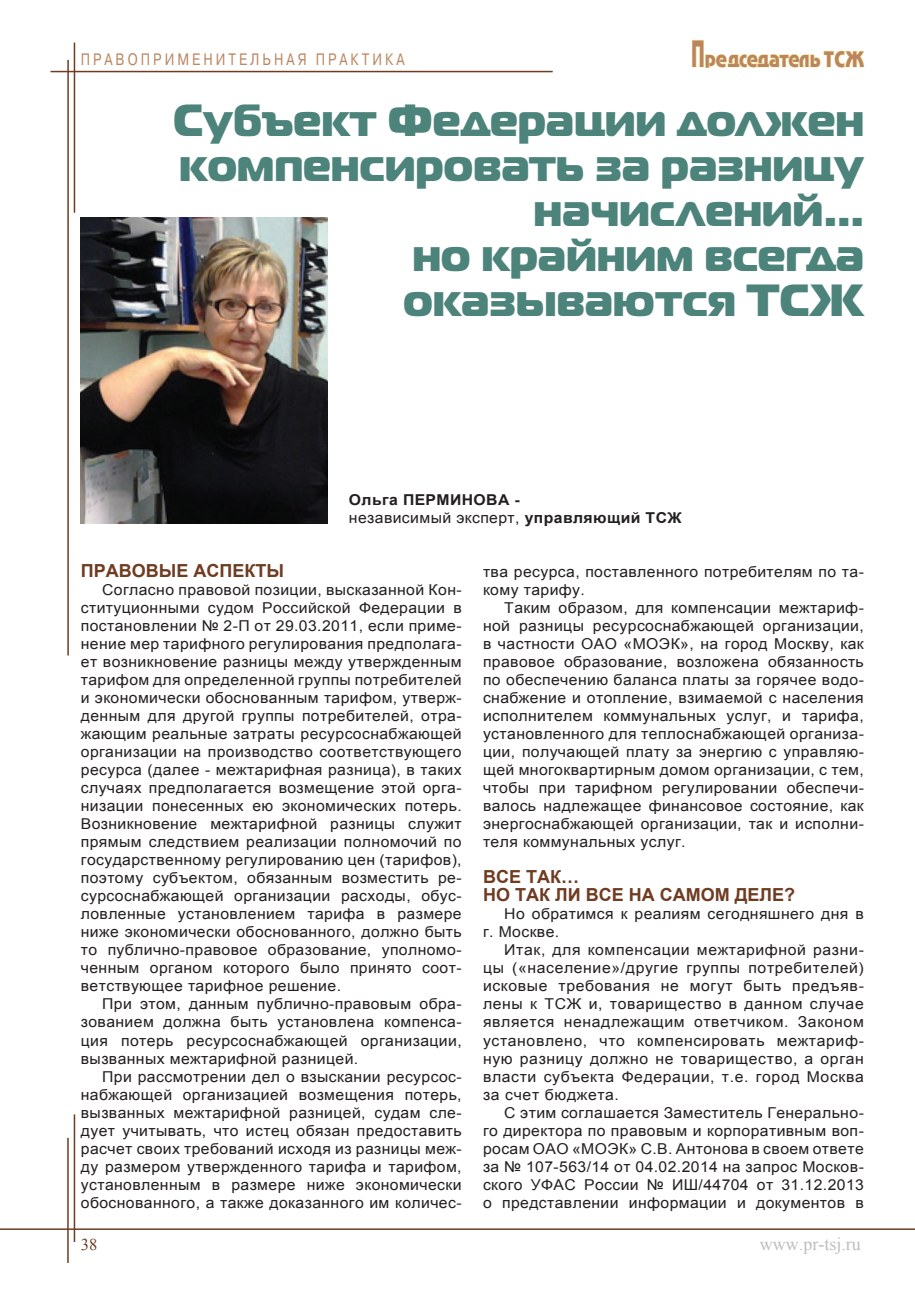
<style>
.page{position:relative;width:915px;height:1306px;background:#fff}
.page>*{position:absolute;margin:0;border:0;box-sizing:border-box;transform-origin:0 0}
.t1{font:45px/45px "Magistral Black C";letter-spacing:.01em;color:#4c837a;text-align:right}
.t2{font:21px "Adver Gothic C";letter-spacing:-.01em;color:#ba855f;scale:.8 1}
.t3{font:700 18px "Arial";color:#6f3c22}
.t4{font:18px "Times New Roman";color:#bcbdc0}
.t5{font:16.5px "Pragmatica C";letter-spacing:.23em;color:#ba8660;scale:.8 1}
.t6{font:16.5px "Times New Roman";color:#6f3c22}
.t7{font:15px/18px "Arial";letter-spacing:.025em;color:#231f20;text-align:justify;scale:1.05 1}
.t8{font:700 15px/18px "Arial";letter-spacing:.025em;color:#231f20;scale:1.05 1}
.s1{font-size:35.7px}
.s2{font-weight:400}
</style>
<div class="page">
<hr style="left:50px;top:71px;width:502px;height:1px;background:#6f3c22">
<hr style="left:67px;top:60px;width:2px;height:595px;background:#6f3c22">
<hr style="left:74px;top:43px;width:1px;height:170px;background:#6f3c22">
<svg style="left:692px;top:40px;width:172px;height:28px"></svg>
<hr style="left:0;top:1228px;width:914px;height:1px;background:#6f3c22">
<hr style="left:74px;top:1114px;width:1px;height:127px;background:#6f3c22">
<hr style="left:67px;top:1137px;width:2px;height:125px;background:#6f3c22">
<img style="left:81px;top:217px;width:246px;height:306px">
<p class="t5" style="left:81px;top:50px;width:406px">правоприменительная практика</p>
<h2 class="t2" style="left:691px;top:47px;width:217px"><span class="s1">П</span>ре дседатель ТСЖ</h2>
<h1 class="t1" style="left:173px;top:95px;width:692px">Субъект Федерации должен компенсировать за разницу начислений…<br>но крайним всегда оказываются ТСЖ</h1>
<p class="t8" style="left:349px;top:491px;width:318px">Ольга ПЕРМИНОВА -<br><span class="s2">независимый эксперт,</span> управляющий ТСЖ</p>
<p class="t3" style="left:81px;top:559px;width:39px">Правов</p>
<p class="t3" style="left:159px;top:559px;width:48px">ые аспект</p>
<p class="t3" style="left:266px;top:559px;width:19px">ы</p>
<p class="t7" style="left:81px;top:581px;width:364px;text-indent:21px">Согласно правовой позиции, высказанной Кон&shy;ституционными судом Российской Федерации в постановлении № 2-П от 29.03.2011, если приме&shy;нение мер тарифного регулирования предполага&shy;ет возникновение разницы между утвержденным тарифом для определенной группы потребителей и экономически обоснованным тарифом, утверж&shy;денным для другой группы потребителей, отра&shy;жающим реальные затраты ресурсоснабжающей организации на производство соответствующего ресурса (далее - межтарифная разница), в таких случаях предполагается возмещение этой орга&shy;низации понесенных ею экономических потерь.<br>Возникновение межтарифной разницы служит прямым следствием реализации полномочий по государственному регулированию цен (тарифов), поэтому субъектом, обязанным возместить ре&shy;сурсоснабжающей организации расходы, обус&shy;ловленные установлением тарифа в размере ниже экономически обоснованного, должно быть то публично-правовое образование, уполномо&shy;ченным органом которого было принято соот&shy;ветствующее тарифное решение.</p>
<p class="t7" style="left:81px;top:995px;width:364px;text-indent:21px">При этом, данным публично-правовым обра&shy;зованием должна быть установлена компенса&shy;ция потерь ресурсоснабжающей организации, вызванных межтарифной разницей.</p>
<p class="t7" style="left:81px;top:1067px;width:364px;text-indent:21px">При рассмотрении дел о взыскании ресурсос&shy;набжающей организацией возмещения потерь, вызванных межтарифной разницей, судам сле&shy;дует учитывать, что истец обязан предоставить расчет своих требований исходя из разницы меж&shy;ду размером утвержденного тарифа и тарифом, установленным в размере ниже экономически обоснованного, а также доказанного им количес-</p>
<p class="t7" style="left:483px;top:563px;width:364px">тва ресурса, поставленного потребителям по та&shy;кому тарифу.</p>
<p class="t7" style="left:483px;top:599px;width:364px;text-indent:21px">Таким образом, для компенсации межтариф&shy;ной разницы ресурсоснабжающей организации, в частности ОАО «МОЭК», на город Москву, как правовое образование, возложена обязанность по обеспечению баланса платы за горячее водо&shy;снабжение и отопление, взимаемой с населения исполнителем коммунальных услуг, и тарифа, установленного для теплоснабжающей организа&shy;ции, получающей плату за энергию с управляю&shy;щей многоквартирным домом организации, с тем, чтобы при тарифном регулировании обеспечи&shy;валось надлежащее финансовое состояние, как энергоснабжающей организации, так и исполни&shy;теля коммунальных услуг.</p>
<p class="t3" style="left:483px;top:865px;width:56px">Все так</p>
<p class="t3" style="left:561px;top:865px;width:19px">…</p>
<p class="t3" style="left:483px;top:883px;width:45px">но так</p>
<p class="t3" style="left:555px;top:883px;width:44px">ли все</p>
<p class="t3" style="left:628px;top:883px;width:46px">на самом</p>
<p class="t3" style="left:734px;top:883px;width:14px">деле</p>
<p class="t3" style="left:784px;top:883px;width:12px">?</p>
<p class="t7" style="left:483px;top:905px;width:364px;text-indent:21px">Но обратимся к реалиям сегодняшнего дня в г. Москве.</p>
<p class="t7" style="left:483px;top:941px;width:364px;text-indent:21px">Итак, для компенсации межтарифной разни&shy;цы («население»/другие группы потребителей) исковые требования не могут быть предъяв&shy;лены к ТСЖ и, товарищество в данном случае является ненадлежащим ответчиком. Законом установлено, что компенсировать межтариф&shy;ную разницу должно не товарищество, а орган власти субъекта Федерации, т.е. город Москва за счет бюджета.</p>
<p class="t7" style="left:483px;top:1103px;width:364px;text-indent:21px">С этим соглашается Заместитель Генерально&shy;го директора по правовым и корпоративным воп&shy;росам ОАО «МОЭК» C.B. Антонова в своем ответе за № 107-563/14 от 04.02.2014 на запрос Москов&shy;ского УФАС России № ИШ/44704 от 31.12.2013 о представлении информации и документов в</p>
<p class="t6" style="left:81px;top:1233px;width:16px">38</p>
<p class="t4" style="left:759px;top:1231px;width:102px">www.pr-tsj.ru</p>
</div>
